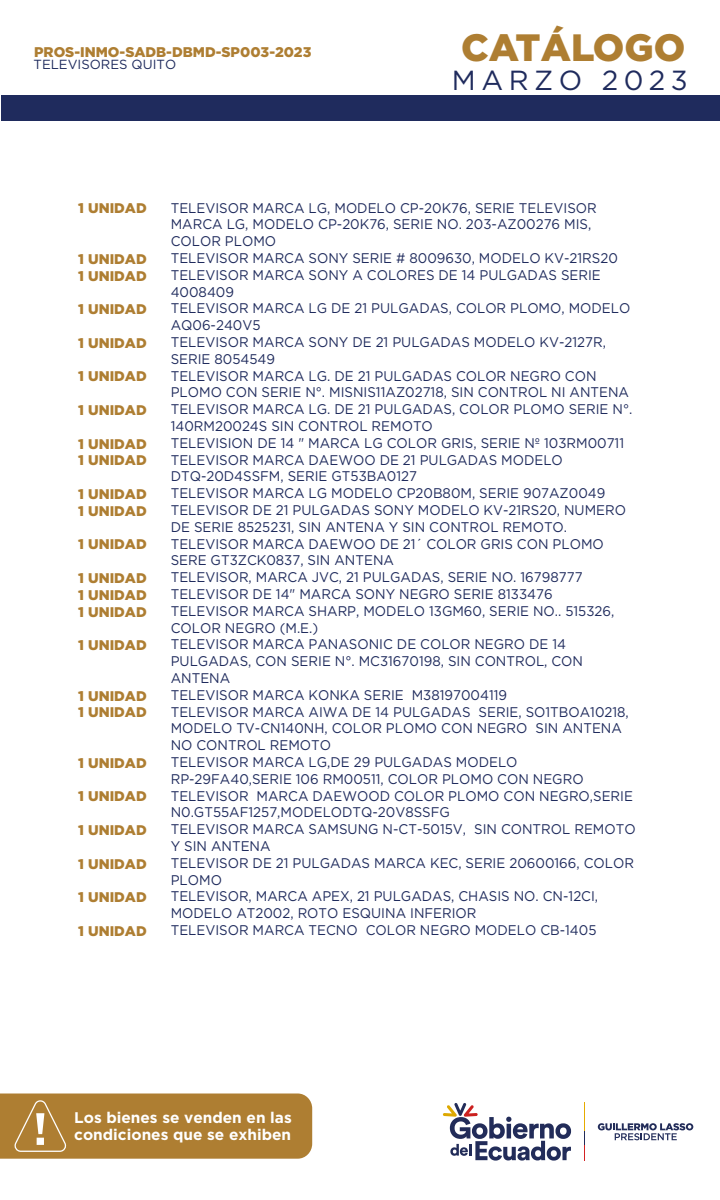
<style>
.page{position:relative;width:720px;height:1200px;background:#fff}
.page>*{position:absolute;margin:0;border:0;box-sizing:border-box;transform-origin:0 0}
.t1{font:900 38.1px "Gotham";color:#ae7e32}
.t2{font:27.6px "Gotham";letter-spacing:.2em;color:#1f2b5d}
.t3{font:700 15.4px/17px "Gotham";color:#fff}
.t4{font:14px/16.8px "Gotham";color:#1f2b5d;scale:.95 1}
.t5{font:900 14px/16.8px "Gotham";color:#ae7e32}
.t6{font:13.2px "Gotham";color:#1f2b5d}
</style>
<div class="page">
<div style="left:0;top:1094px;width:312px;height:65px;background:#ae7e32"></div>
<div style="left:1px;top:95px;width:719px;height:26px;background:#1f2b5d"></div>
<svg style="left:598px;top:1123px;width:95px;height:17px"></svg>
<svg style="left:443px;top:1103px;width:128px;height:58px"></svg>
<hr style="left:584px;top:1102px;width:1px;height:59px;background:#e6ab00">
<hr style="left:584px;top:1131px;width:1px;height:30px;background:#222c59">
<svg style="left:584px;top:1146px;width:1px;height:15px"></svg>
<p class="t5" style="left:34px;top:43px;width:279px">PROS-INMO-SADB-DBMD-SP003-2023</p>
<p class="t6" style="left:34px;top:56px;width:144px">TELEVISORES QUITO</p>
<h1 class="t1" style="left:461px;top:26px;width:226px">CATÁLOGO</h1>
<h2 class="t2" style="left:452px;top:62px;width:237px">MARZO 2023</h2>
<p class="t5" style="left:78px;top:200px;width:70px">1 UNIDAD</p>
<p class="t5" style="left:78px;top:250px;width:70px">1 UNIDAD<br>1 UNIDAD</p>
<p class="t5" style="left:78px;top:301px;width:70px">1 UNIDAD</p>
<p class="t5" style="left:78px;top:334px;width:70px">1 UNIDAD</p>
<p class="t5" style="left:78px;top:368px;width:70px">1 UNIDAD</p>
<p class="t5" style="left:78px;top:401px;width:70px">1 UNIDAD</p>
<p class="t5" style="left:78px;top:435px;width:70px">1 UNIDAD<br>1 UNIDAD</p>
<p class="t5" style="left:78px;top:485px;width:70px">1 UNIDAD<br>1 UNIDAD</p>
<p class="t5" style="left:78px;top:536px;width:70px">1 UNIDAD</p>
<p class="t5" style="left:78px;top:569px;width:70px;text-align:justify">1 UNIDAD 1 UNIDAD 1 UNIDAD</p>
<p class="t5" style="left:78px;top:637px;width:70px">1 UNIDAD</p>
<p class="t5" style="left:78px;top:687px;width:70px">1 UNIDAD<br>1 UNIDAD</p>
<p class="t5" style="left:78px;top:754px;width:70px">1 UNIDAD</p>
<p class="t5" style="left:78px;top:788px;width:70px">1 UNIDAD</p>
<p class="t5" style="left:78px;top:821px;width:70px">1 UNIDAD</p>
<p class="t5" style="left:78px;top:855px;width:70px">1 UNIDAD</p>
<p class="t5" style="left:78px;top:889px;width:70px">1 UNIDAD</p>
<p class="t5" style="left:78px;top:922px;width:70px">1 UNIDAD</p>
<p class="t4" style="left:171px;top:199px;width:491px">TELEVISOR MARCA LG, MODELO CP-20K76, SERIE TELEVISOR MARCA LG, MODELO CP-20K76, SERIE NO. 203-AZ00276 MIS, COLOR PLOMO<br>TELEVISOR MARCA SONY SERIE # 8009630, MODELO KV-21RS20<br>TELEVISOR MARCA SONY A COLORES DE 14 PULGADAS SERIE 4008409<br>TELEVISOR MARCA LG DE 21 PULGADAS, COLOR PLOMO, MODELO AQ06-240V5<br>TELEVISOR MARCA SONY DE 21 PULGADAS MODELO KV-2127R, SERIE 8054549<br>TELEVISOR MARCA LG. DE 21 PULGADAS COLOR NEGRO CON PLOMO CON SERIE N°. MISNIS11AZ02718, SIN CONTROL NI ANTENA TELEVISOR MARCA LG. DE 21 PULGADAS, COLOR PLOMO SERIE N°.<br>140RM20024S SIN CONTROL REMOTO<br>TELEVISION DE 14 " MARCA LG COLOR GRIS, SERIE Nº 103RM00711<br>TELEVISOR MARCA DAEWOO DE 21 PULGADAS MODELO DTQ-20D4SSFM, SERIE GT53BA0127<br>TELEVISOR MARCA LG MODELO CP20B80M, SERIE 907AZ0049<br>TELEVISOR DE 21 PULGADAS SONY MODELO KV-21RS20, NUMERO DE SERIE 8525231, SIN ANTENA Y SIN CONTROL REMOTO.<br>TELEVISOR MARCA DAEWOO DE 21´ COLOR GRIS CON PLOMO SERE GT3ZCK0837, SIN ANTENA<br>TELEVISOR, MARCA JVC, 21 PULGADAS, SERIE NO. 16798777<br>TELEVISOR DE 14" MARCA SONY NEGRO SERIE 8133476<br>TELEVISOR MARCA SHARP, MODELO 13GM60, SERIE NO.. 515326, COLOR NEGRO (M.E.)<br>TELEVISOR MARCA PANASONIC DE COLOR NEGRO DE 14<br>PULGADAS, CON SERIE N°. MC31670198, SIN CONTROL, CON ANTENA<br>TELEVISOR MARCA KONKA SERIE M38197004119<br>TELEVISOR MARCA AIWA DE 14 PULGADAS SERIE, SO1TBOA10218, MODELO TV-CN140NH, COLOR PLOMO CON NEGRO SIN ANTENA NO CONTROL REMOTO<br>TELEVISOR MARCA LG,DE 29 PULGADAS MODELO RP-29FA40,SERIE 106 RM00511, COLOR PLOMO CON NEGRO TELEVISOR MARCA DAEWOOD COLOR PLOMO CON NEGRO,SERIE N0.GT55AF1257,MODELODTQ-20V8SSFG<br>TELEVISOR MARCA SAMSUNG N-CT-5015V, SIN CONTROL REMOTO Y SIN ANTENA<br>TELEVISOR DE 21 PULGADAS MARCA KEC, SERIE 20600166, COLOR PLOMO<br>TELEVISOR, MARCA APEX, 21 PULGADAS, CHASIS NO. CN-12CI, MODELO AT2002, ROTO ESQUINA INFERIOR<br>TELEVISOR MARCA TECNO COLOR NEGRO MODELO CB-1405</p>
<p class="t3" style="left:74px;top:1109px;width:219px">Los bienes se venden en las condiciones que se exhiben</p>
</div>
